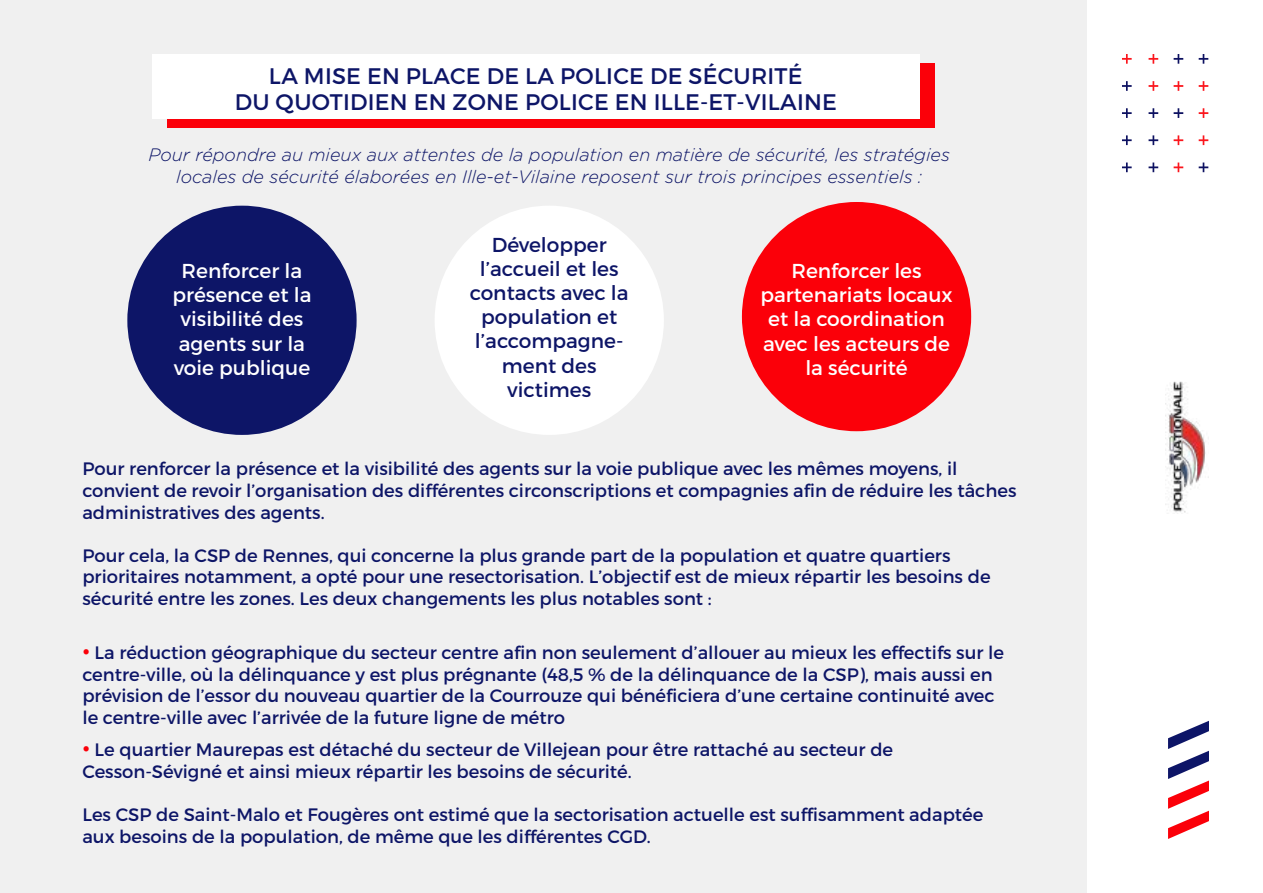
<style>
.page{position:relative;width:1263px;height:893px;background:#fff}
.page>*{position:absolute;margin:0;border:0;box-sizing:border-box;transform-origin:0 0}
.t1{font:22.5px/25.5px "Montserrat";letter-spacing:.01em;color:#0d1567;text-align:center}
.t2{font:20.1px/24.2px "Montserrat";color:#fff;text-align:center}
.t3{font:20.1px/24.2px "Montserrat";color:#0d1567;text-align:center}
.t4{font:18px/21.6px "Montserrat";color:#0d1567}
.t5{font:italic 300 18px/21.6px "Gotham Rounded";color:#0d1567;text-align:center}
.s1{font-size:27px;color:#fb0009}
</style>
<div class="page">
<div style="left:0;top:0;width:1086px;height:893px;background:#f0f0f0"></div>
<img style="left:1165px;top:381px;width:44px;height:133px">
<svg style="left:1122px;top:54px;width:10px;height:10px"></svg>
<svg style="left:1148px;top:54px;width:10px;height:10px"></svg>
<svg style="left:1173px;top:54px;width:10px;height:10px"></svg>
<svg style="left:1199px;top:54px;width:9px;height:10px"></svg>
<svg style="left:1122px;top:81px;width:10px;height:10px"></svg>
<svg style="left:1148px;top:81px;width:10px;height:10px"></svg>
<svg style="left:1173px;top:81px;width:10px;height:10px"></svg>
<svg style="left:1199px;top:81px;width:9px;height:10px"></svg>
<svg style="left:1122px;top:108px;width:10px;height:10px"></svg>
<svg style="left:1148px;top:108px;width:10px;height:10px"></svg>
<svg style="left:1173px;top:108px;width:10px;height:10px"></svg>
<svg style="left:1199px;top:108px;width:9px;height:10px"></svg>
<svg style="left:1122px;top:135px;width:10px;height:10px"></svg>
<svg style="left:1148px;top:135px;width:10px;height:10px"></svg>
<svg style="left:1173px;top:135px;width:10px;height:10px"></svg>
<svg style="left:1199px;top:135px;width:9px;height:10px"></svg>
<svg style="left:1122px;top:163px;width:10px;height:9px"></svg>
<svg style="left:1148px;top:163px;width:10px;height:9px"></svg>
<svg style="left:1173px;top:163px;width:10px;height:9px"></svg>
<svg style="left:1199px;top:163px;width:9px;height:9px"></svg>
<svg style="left:1168px;top:721px;width:41px;height:118px"></svg>
<div style="left:167px;top:63px;width:768px;height:65px;background:#fb0009"></div>
<div style="left:152px;top:54px;width:768px;height:64px;background:#fff"></div>
<div style="left:127px;top:206px;width:230px;height:229px;background:#0d1567;border-radius:50%"></div>
<div style="left:435px;top:206px;width:229px;height:229px;background:#fff;border-radius:50%"></div>
<div style="left:742px;top:202px;width:229px;height:229px;background:#fb0009;border-radius:50%"></div>
<p class="t1" style="left:235px;top:64px;width:604px">LA MISE EN PLACE DE LA POLICE DE SÉCURITÉ<br>DU QUOTIDIEN EN ZONE POLICE EN ILLE-ET-VILAINE</p>
<p class="t5" style="left:149px;top:143px;width:803px">Pour répondre au mieux aux attentes de la population en matière de sécurité, les stratégies locales de sécurité élaborées en Ille-et-Vilaine reposent sur trois principes essentiels :</p>
<p class="t2" style="left:172px;top:259px;width:141px">Renforcer la présence et la visibilité des agents sur la voie publique</p>
<p class="t3" style="left:470px;top:233px;width:160px">Développer l’accueil et les contacts avec la population et l’accompagne&shy;ment des victimes</p>
<p class="t2" style="left:760px;top:259px;width:194px">Renforcer les partenariats locaux et la coordination avec les acteurs de la sécurité</p>
<p class="t4" style="left:82px;top:458px;width:935px">Pour renforcer la présence et la visibilité des agents sur la voie publique avec les mêmes moyens, il convient de revoir l’organisation des différentes circonscriptions et compagnies afin de réduire les tâches administratives des agents.</p>
<p class="t4" style="left:82px;top:544px;width:910px">Pour cela, la CSP de Rennes, qui concerne la plus grande part de la population et quatre quartiers prioritaires notamment, a opté pour une resectorisation. L’objectif est de mieux répartir les besoins de sécurité entre les zones. Les deux changements les plus notables sont :</p>
<p class="t4" style="left:82px;top:642px;width:923px"><span class="s1">•</span> La réduction géographique du secteur centre afin non seulement d’allouer au mieux les effectifs sur le centre-ville, où la délinquance y est plus prégnante (48,5 % de la délinquance de la CSP), mais aussi en prévision de l’essor du nouveau quartier de la Courrouze qui bénéficiera d’une certaine continuité avec le centre-ville avec l’arrivée de la future ligne de métro</p>
<p class="t4" style="left:82px;top:739px;width:812px"><span class="s1">•</span> Le quartier Maurepas est détaché du secteur de Villejean pour être rattaché au secteur de<br>Cesson-Sévigné et ainsi mieux répartir les besoins de sécurité.</p>
<p class="t4" style="left:82px;top:804px;width:902px">Les CSP de Saint-Malo et Fougères ont estimé que la sectorisation actuelle est suffisamment adaptée aux besoins de la population, de même que les différentes CGD.</p>
</div>
